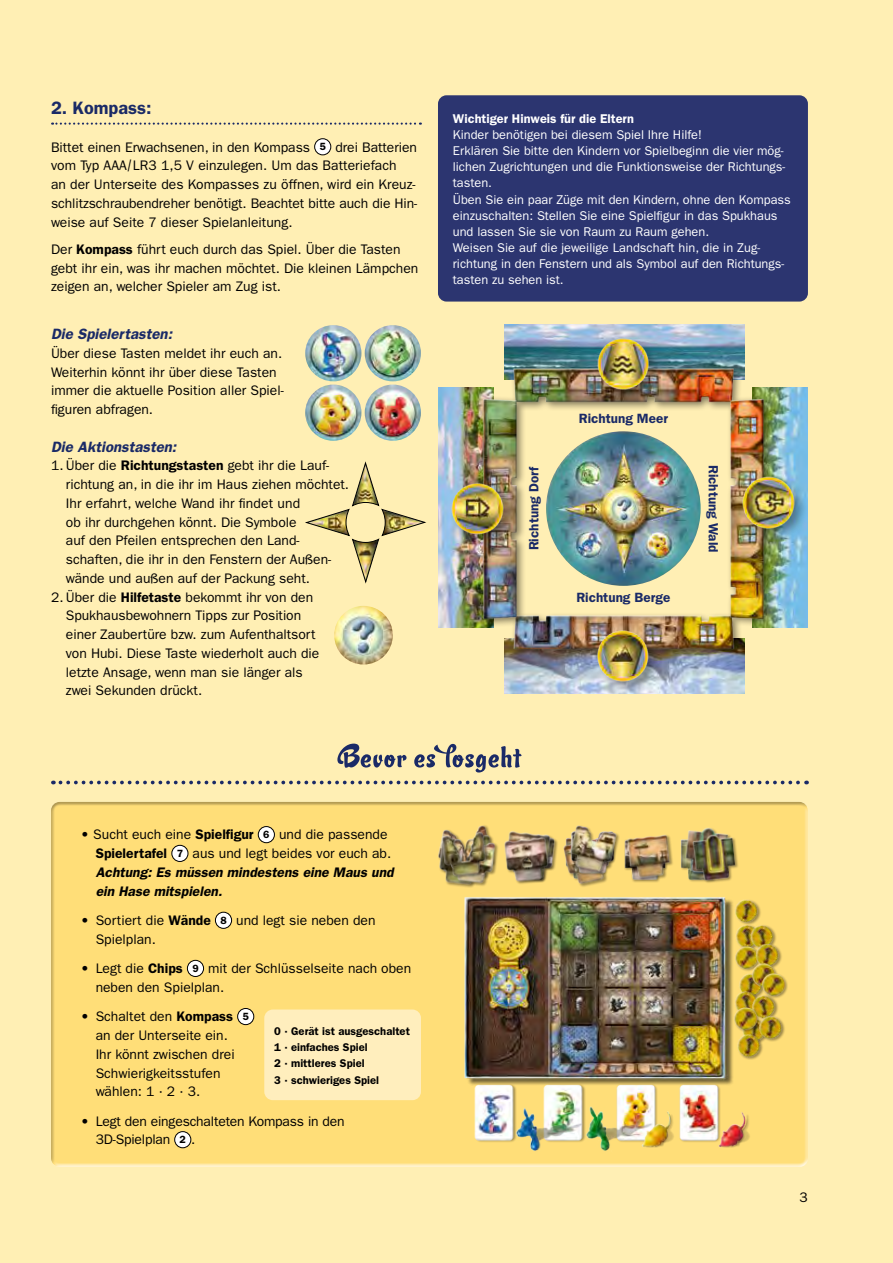
<style>
.page{position:relative;width:893px;height:1263px;background:#ffefb4}
.page>*{position:absolute;margin:0;border:0;box-sizing:border-box;transform-origin:0 0}
.t1{font:600 18px "Franklin Gothic";color:#1a2a67}
.t2{font:italic 600 15px "Franklin Gothic";color:#1a2a67}
.t3{font:13.8px/18.8px "ITC Franklin Gothic Std";color:#000}
.t4{font:italic 600 13.8px/18.8px "Franklin Gothic";color:#000}
.t5{font:600 13.5px "Franklin Gothic";color:#1a2a67}
.t6{font:12.75px/16.2px "ITC Franklin Gothic Std";color:#fff}
.t7{font:600 12.75px "Franklin Gothic";color:#fff}
.t8{font:600 11.25px/16px "Franklin Gothic";color:#000}
.s1{font-family:"Franklin Gothic";font-weight:600;font-size:10.5px}
.s2{font-style:italic}
.s3{font-family:"Franklin Gothic";font-weight:600}
</style>
<div class="page">
<svg style="left:52px;top:123px;width:369px;height:2px"></svg>
<div style="left:315px;top:139px;width:16px;height:16px;background:#fff;border-radius:50%"></div>
<div style="left:314px;top:138px;width:17px;height:17px;border:1px solid #000;border-radius:50%"></div>
<div style="left:438px;top:95px;width:370px;height:207px;background:#2c3570;border-radius:9px"></div>
<img style="left:334px;top:606px;width:59px;height:58px;border-radius:29px">
<svg style="left:60px;top:781px;width:747px;height:3px"></svg>
<svg style="left:337px;top:744px;width:185px;height:28px"></svg>
<img style="left:365px;top:325px;width:56px;height:56px;border-radius:28px">
<img style="left:365px;top:385px;width:56px;height:56px;border-radius:28px">
<img style="left:305px;top:325px;width:56px;height:56px;border-radius:28px">
<img style="left:305px;top:385px;width:56px;height:56px;border-radius:28px">
<div style="left:50px;top:801px;width:758px;height:364px;background:#ffde78"></div>
<div style="left:258px;top:826px;width:16px;height:17px;background:#fff;border-radius:50%"></div>
<div style="left:258px;top:826px;width:17px;height:17px;border:1px solid #000;border-radius:50%"></div>
<div style="left:172px;top:845px;width:16px;height:16px;background:#fff;border-radius:50%"></div>
<div style="left:171px;top:845px;width:17px;height:17px;border:1px solid #000;border-radius:50%"></div>
<div style="left:215px;top:912px;width:17px;height:16px;background:#fff;border-radius:50%"></div>
<div style="left:215px;top:912px;width:17px;height:17px;border:1px solid #000;border-radius:50%"></div>
<div style="left:187px;top:960px;width:17px;height:16px;background:#fff;border-radius:50%"></div>
<div style="left:187px;top:960px;width:17px;height:17px;border:1px solid #000;border-radius:50%"></div>
<div style="left:238px;top:1008px;width:16px;height:17px;background:#fff;border-radius:50%"></div>
<div style="left:237px;top:1008px;width:17px;height:17px;border:1px solid #000;border-radius:50%"></div>
<div style="left:175px;top:1131px;width:16px;height:17px;background:#fff;border-radius:50%"></div>
<div style="left:174px;top:1131px;width:17px;height:17px;border:1px solid #000;border-radius:50%"></div>
<div style="left:264px;top:1009px;width:157px;height:91px;background:#ffeebd;border-radius:9px"></div>
<img style="left:305px;top:461px;width:121px;height:122px">
<img style="left:505px;top:325px;width:239px;height:55px">
<img style="left:753px;top:388px;width:55px;height:239px">
<img style="left:438px;top:388px;width:55px;height:239px">
<img style="left:505px;top:638px;width:239px;height:55px">
<img style="left:546px;top:431px;width:155px;height:155px;border-radius:77px">
<div style="left:510px;top:365px;width:233px;height:46px;background:#000;opacity:.5"></div>
<img style="left:509px;top:364px;width:230px;height:42px">
<div style="left:510px;top:612px;width:233px;height:46px;background:#000;opacity:.5"></div>
<img style="left:509px;top:612px;width:229px;height:41px">
<div style="left:480px;top:395px;width:46px;height:233px;background:#000;opacity:.5"></div>
<img style="left:479px;top:394px;width:42px;height:229px">
<div style="left:726px;top:395px;width:47px;height:232px;background:#000;opacity:.5"></div>
<img style="left:726px;top:394px;width:41px;height:229px">
<div style="left:594px;top:627px;width:69px;height:69px;background:#000;opacity:.4"></div>
<img style="left:591px;top:624px;width:64px;height:64px">
<div style="left:449px;top:481px;width:69px;height:68px;background:#000;opacity:.4"></div>
<img style="left:445px;top:477px;width:64px;height:64px">
<div style="left:595px;top:335px;width:69px;height:70px;background:#000;opacity:.4"></div>
<img style="left:591px;top:332px;width:64px;height:64px">
<div style="left:740px;top:474px;width:69px;height:69px;background:#000;opacity:.4"></div>
<img style="left:737px;top:470px;width:63px;height:64px">
<img style="left:718px;top:1112px;width:32px;height:36px">
<img style="left:464px;top:897px;width:269px;height:188px">
<img style="left:469px;top:1080px;width:51px;height:62px">
<img style="left:538px;top:1080px;width:51px;height:16px">
<img style="left:610px;top:1080px;width:51px;height:16px">
<img style="left:673px;top:1080px;width:51px;height:64px">
<img style="left:478px;top:825px;width:11px;height:6px">
<img style="left:443px;top:829px;width:45px;height:2px">
<img style="left:438px;top:846px;width:8px;height:35px">
<img style="left:447px;top:838px;width:51px;height:50px">
<img style="left:440px;top:831px;width:52px;height:49px">
<img style="left:556px;top:840px;width:2px;height:17px">
<img style="left:509px;top:831px;width:47px;height:35px">
<img style="left:504px;top:834px;width:51px;height:50px">
<img style="left:563px;top:845px;width:44px;height:42px">
<img style="left:565px;top:825px;width:55px;height:53px">
<img style="left:624px;top:841px;width:1px;height:28px">
<img style="left:625px;top:834px;width:56px;height:48px">
<img style="left:681px;top:827px;width:34px;height:51px">
<img style="left:690px;top:830px;width:48px;height:53px">
<img style="left:658px;top:1102px;width:36px;height:45px">
<img style="left:503px;top:1096px;width:69px;height:55px">
<img style="left:572px;top:1096px;width:86px;height:55px">
<img style="left:729px;top:897px;width:32px;height:20px">
<img style="left:728px;top:917px;width:15px;height:37px">
<img style="left:743px;top:917px;width:33px;height:27px">
<img style="left:733px;top:944px;width:17px;height:23px">
<img style="left:750px;top:937px;width:32px;height:28px">
<img style="left:739px;top:967px;width:11px;height:16px">
<div style="left:752px;top:963px;width:26px;height:26px;background:#000;opacity:.4"></div>
<img style="left:750px;top:961px;width:27px;height:22px">
<img style="left:760px;top:971px;width:27px;height:25px">
<img style="left:728px;top:983px;width:37px;height:38px">
<img style="left:745px;top:987px;width:37px;height:22px">
<div style="left:734px;top:1006px;width:27px;height:27px;background:#d5ac0a"></div>
<img style="left:732px;top:1005px;width:27px;height:23px">
<img style="left:753px;top:1009px;width:32px;height:33px">
<img style="left:731px;top:1028px;width:36px;height:35px">
<h1 class="t1" style="left:51px;top:97px;width:102px">2. Kompass:</h1>
<p class="t3" style="left:51px;top:138px;width:368px">Bittet einen Erwachsenen, in den Kompass <span class="s1">5</span> drei Batterien vom Typ AAA<span class="s2">/</span>LR3 1,5 V einzulegen. Um das Batteriefach<br>an der Unterseite des Kompasses zu öffnen, wird ein Kreuz&shy;schlitzschraubendreher benötigt. Beachtet bitte auch die Hin - weise auf Seite 7 dieser Spielanleitung.</p>
<p class="t3" style="left:51px;top:240px;width:369px">Der <span class="s3">Kompass</span> führt euch durch das Spiel. Über die Tasten gebt ihr ein, was ihr machen möchtet. Die kleinen Lämpchen zeigen an, welcher Spieler am Zug ist.</p>
<p class="t2" style="left:51px;top:325px;width:123px">Die Spielertasten:</p>
<p class="t3" style="left:51px;top:344px;width:234px">Über diese Tasten meldet ihr euch an.<br>Weiter hin könnt ihr über diese Tasten immer die aktuelle Position aller Spiel&shy;figuren abfragen.</p>
<p class="t2" style="left:51px;top:438px;width:127px">Die Aktionstasten:</p>
<p class="t3" style="left:66px;top:456px;width:285px;text-indent:-15px">1. Über die <span class="s3">Richtungstasten</span> gebt ihr die Lauf&shy;richtung an, in die ihr im Haus ziehen möchtet.<br>Ihr erfahrt, welche Wand ihr findet und<br>ob ihr durch gehen könnt. Die Symbole<br>auf den Pfeilen entsprechen den Land&shy;schaften, die ihr in den Fenstern der Außen&shy;wände und außen auf der Packung seht.</p>
<p class="t3" style="left:66px;top:588px;width:255px;text-indent:-15px">2. Über die <span class="s3">Hilfetaste</span> bekommt ihr von den Spukhausbewohnern Tipps zur Position einer Zaubertüre bzw. zum Aufent haltsort von Hubi. Diese Taste wieder holt auch die letzte Ansage, wenn man sie länger als zwei Sekunden drückt.</p>
<p class="t7" style="left:453px;top:111px;width:183px">Wichtiger Hinweis für die Eltern</p>
<p class="t6" style="left:453px;top:127px;width:339px">Kinder benötigen bei diesem Spiel Ihre Hilfe!<br>Erklären Sie bitte den Kindern vor Spielbeginn die vier mög&shy;lichen Zugrichtungen und die Funktionsweise der Richtungs&shy;tasten.<br>Üben Sie ein paar Züge mit den Kindern, ohne den Kompass einzuschalten: Stellen Sie eine Spielfigur in das Spukhaus und lassen Sie sie von Raum zu Raum gehen.<br>Weisen Sie auf die jeweilige Landschaft hin, die in Zug&shy;richtung in den Fenstern und als Symbol auf den Richtungs&shy;tasten zu sehen ist.</p>
<p class="t5" style="left:526px;top:550px;width:85px;rotate:-90deg">Richtung Dorf</p>
<p class="t5" style="left:579px;top:411px;width:91px">Richtung Meer</p>
<p class="t5" style="left:576px;top:589px;width:96px">Richtung Berge</p>
<p class="t5" style="left:721px;top:465px;width:89px;rotate:90deg">Richtung Wald</p>
<p class="t3" style="left:81px;top:825px;width:312px;text-align:right"><span class="s3">•</span> Sucht euch eine <span class="s3">Spielfigur</span> <span class="s1">6</span> und die passende<br><span class="s3">Spieler tafel</span> <span class="s1">7</span> aus und legt beides vor euch ab.</p>
<p class="t4" style="left:96px;top:862px;width:300px">Achtung: Es müssen mindestens eine Maus und ein Hase mitspielen.</p>
<p class="t3" style="left:96px;top:911px;width:281px;text-indent:-15px"><span class="s3">•</span> Sortiert die <span class="s3">Wände</span> <span class="s1">8</span> und legt sie neben den<br>Spielplan.</p>
<p class="t3" style="left:96px;top:959px;width:317px;text-indent:-15px"><span class="s3">•</span> Legt die <span class="s3">Chips</span> <span class="s1">9</span> mit der Schlüsselseite nach oben neben den Spielplan.</p>
<p class="t3" style="left:96px;top:1007px;width:155px;text-indent:-15px"><span class="s3">•</span> Schaltet den <span class="s3">Kompass</span> <span class="s1">5 </span>an der Unterseite ein.<br>Ihr könnt zwischen drei<br>Schwierigkeits stufen wählen: 1 · 2 · 3.</p>
<p class="t3" style="left:96px;top:1112px;width:250px;text-indent:-15px"><span class="s3">•</span> Legt den eingeschalteten Kompass in den<br>3D-Spielplan <span class="s1">2</span> .</p>
<p class="t8" style="left:274px;top:1023px;width:137px">0 · Gerät ist ausgeschaltet<br>1 · einfaches Spiel<br>2 · mittleres Spiel<br>3 · schwieriges Spiel</p>
<p class="t3" style="left:800px;top:1188px;width:10px">3</p>
</div>
